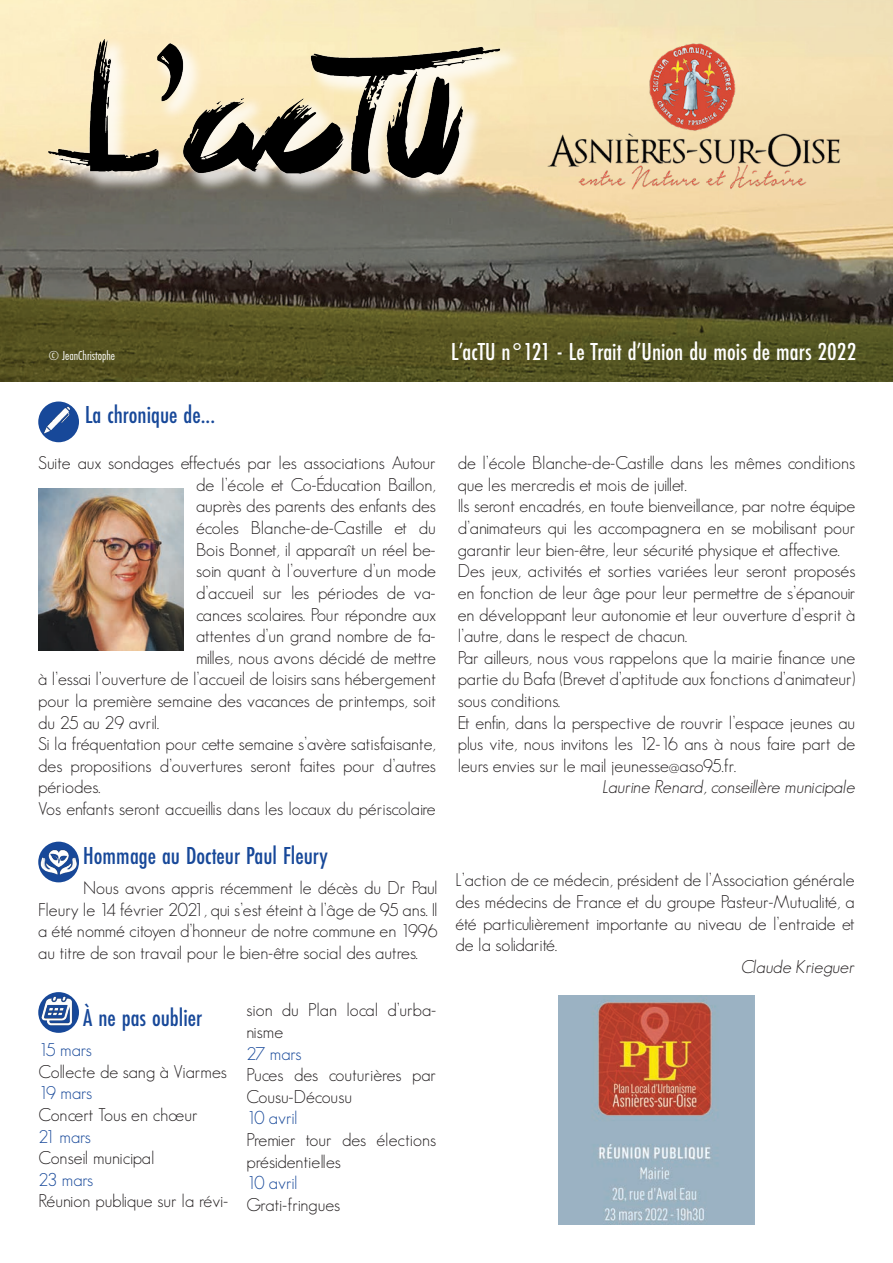
<style>
.page{position:relative;width:893px;height:1263px;background:#fff}
.page>*{position:absolute;margin:0;border:0;box-sizing:border-box;transform-origin:0 0}
.t1{font:500 25.5px "Futura PT Cond";color:#fff}
.Titre{font:500 25.5px "Futura PT Cond";color:#174899}
.TEXTE{font:500 25.5px "Futura PT Cond";color:#174899}
.TEXTE-2{font:300 18px/21.6px "Geosans";color:#231f20;text-align:justify}
.TEXTE-3{font:italic 300 18px "Geosans";color:#231f20}
.TEXTE-4{font:300 18px "Geosans";color:#174899}
.t2{font:13.5px "Futura PT Cond";color:#fff}
</style>
<div class="page">
<img style="left:0;top:0;width:893px;height:382px">
<div style="left:45px;top:36px;width:477px;height:164px;background:#fff;opacity:.75"></div>
<img style="left:49px;top:39px;width:490px;height:138px">
<img style="left:539px;top:39px;width:315px;height:153px">
<div style="left:38px;top:401px;width:41px;height:41px;background:#174899;border-radius:50%"></div>
<img style="left:38px;top:401px;width:39px;height:39px">
<div style="left:38px;top:992px;width:41px;height:41px;background:#174899;border-radius:50%"></div>
<img style="left:38px;top:992px;width:41px;height:38px">
<img style="left:38px;top:489px;width:145px;height:162px">
<img style="left:38px;top:842px;width:41px;height:40px;border-radius:20px">
<img style="left:559px;top:996px;width:195px;height:229px">
<p class="t2" style="left:49px;top:348px;width:68px">© JeanChristophe</p>
<h1 class="t1" style="left:451px;top:336px;width:407px">L’acTU n°121 - Le Trait d’Union du mois de mars 2022</h1>
<p class="TEXTE" style="left:85px;top:400px;width:132px">La chronique de...</p>
<p class="TEXTE-2" style="left:38px;top:452px;width:399px">Suite aux sondages effectués par les associations Autour</p>
<p class="TEXTE-2" style="left:196px;top:474px;width:241px">de l’école et Co-Éducation Baillon,</p>
<p class="TEXTE-2" style="left:196px;top:495px;width:241px">auprès des parents des enfants des</p>
<p class="TEXTE-2" style="left:196px;top:517px;width:241px">écoles Blanche-de-Castille et du</p>
<p class="TEXTE-2" style="left:196px;top:539px;width:241px">Bois Bonnet, il apparaît un réel be-</p>
<p class="TEXTE-2" style="left:196px;top:560px;width:241px">soin quant à l’ouverture d’un mode</p>
<p class="TEXTE-2" style="left:196px;top:582px;width:241px">d’accueil sur les périodes de va-</p>
<p class="TEXTE-2" style="left:196px;top:603px;width:241px">cances scolaires. Pour répondre aux</p>
<p class="TEXTE-2" style="left:196px;top:625px;width:241px">attentes d’un grand nombre de fa-</p>
<p class="TEXTE-2" style="left:196px;top:647px;width:241px">milles, nous avons décidé de mettre</p>
<p class="TEXTE-2" style="left:38px;top:668px;width:399px">à l’essai l’ouverture de l’accueil de loisirs sans hébergement</p>
<p class="TEXTE-2" style="left:38px;top:690px;width:399px">pour la première semaine des vacances de printemps, soit</p>
<p class="TEXTE-2" style="left:38px;top:711px;width:123px">du 25 au 29 avril.</p>
<p class="TEXTE-2" style="left:38px;top:733px;width:399px">Si la fréquentation pour cette semaine s’avère satisfaisante, des propositions d’ouvertures seront faites pour d’autres périodes.</p>
<p class="TEXTE-2" style="left:38px;top:798px;width:399px">Vos enfants seront accueillis dans les locaux du périscolaire</p>
<p class="TEXTE-2" style="left:458px;top:452px;width:399px">de l’école Blanche-de-Castille dans les mêmes conditions que les mercredis et mois de juillet.</p>
<p class="TEXTE-2" style="left:458px;top:495px;width:399px">Ils seront encadrés, en toute bienveillance, par notre équipe d’animateurs qui les accompagnera en se mobilisant pour garantir leur bien-être, leur sécurité physique et affective.</p>
<p class="TEXTE-2" style="left:458px;top:560px;width:399px">Des jeux, activités et sorties variées leur seront proposés en fonction de leur âge pour leur permettre de s’épanouir en développant leur autonomie et leur ouverture d’esprit à l’autre, dans le respect de chacun.</p>
<p class="TEXTE-2" style="left:458px;top:647px;width:399px">Par ailleurs, nous vous rappelons que la mairie finance une partie du Bafa (Brevet d’aptitude aux fonctions d’animateur) sous conditions.</p>
<p class="TEXTE-2" style="left:458px;top:711px;width:399px">Et enfin, dans la perspective de rouvrir l’espace jeunes au plus vite, nous invitons les 12-16 ans à nous faire part de leurs envies sur le mail jeunesse@aso95.fr.</p>
<p class="TEXTE-3" style="left:603px;top:777px;width:254px">Laurine Renard, conseillère municipale</p>
<p class="Titre" style="left:83px;top:841px;width:246px">Hommage au Docteur Paul Fleury</p>
<p class="TEXTE-2" style="left:38px;top:877px;width:401px;text-indent:45px">Nous avons appris récemment le décès du Dr Paul Fleury le 14 février 2021, qui s’est éteint à l’âge de 95 ans. Il a été nommé citoyen d’honneur de notre commune en 1996 au titre de son travail pour le bien-être social des autres.</p>
<p class="TEXTE-2" style="left:455px;top:869px;width:401px">L’action de ce médecin, président de l’Association générale des médecins de France et du groupe Pasteur-Mutualité, a été particulièrement importante au niveau de l’entraide et de la solidarité.</p>
<p class="TEXTE-3" style="left:741px;top:956px;width:115px">Claude Krieguer</p>
<p class="Titre" style="left:83px;top:1003px;width:120px">À ne pas oublier</p>
<p class="TEXTE-4" style="left:39px;top:1040px;width:55px">15 mars</p>
<p class="TEXTE-2" style="left:39px;top:1061px;width:190px">Collecte de sang à Viarmes</p>
<p class="TEXTE-4" style="left:39px;top:1083px;width:55px">19 mars</p>
<p class="TEXTE-2" style="left:39px;top:1104px;width:161px">Concert Tous en chœur</p>
<p class="TEXTE-4" style="left:39px;top:1126px;width:54px">21 mars</p>
<p class="TEXTE-2" style="left:39px;top:1147px;width:117px">Conseil municipal</p>
<p class="TEXTE-4" style="left:39px;top:1169px;width:56px">23 mars</p>
<p class="TEXTE-2" style="left:39px;top:1190px;width:191px">Réunion publique sur la révi-</p>
<p class="TEXTE-2" style="left:246px;top:999px;width:191px">sion du Plan local d’urba&shy;nisme</p>
<p class="TEXTE-4" style="left:246px;top:1043px;width:56px">27 mars</p>
<p class="TEXTE-2" style="left:246px;top:1064px;width:191px">Puces des couturières par<br>Cousu-Décousu</p>
<p class="TEXTE-4" style="left:246px;top:1108px;width:53px">10 avril</p>
<p class="TEXTE-2" style="left:246px;top:1129px;width:191px">Premier tour des élections présidentielles</p>
<p class="TEXTE-4" style="left:246px;top:1173px;width:53px">10 avril</p>
<p class="TEXTE-2" style="left:246px;top:1194px;width:95px">Grati-fringues</p>
</div>
